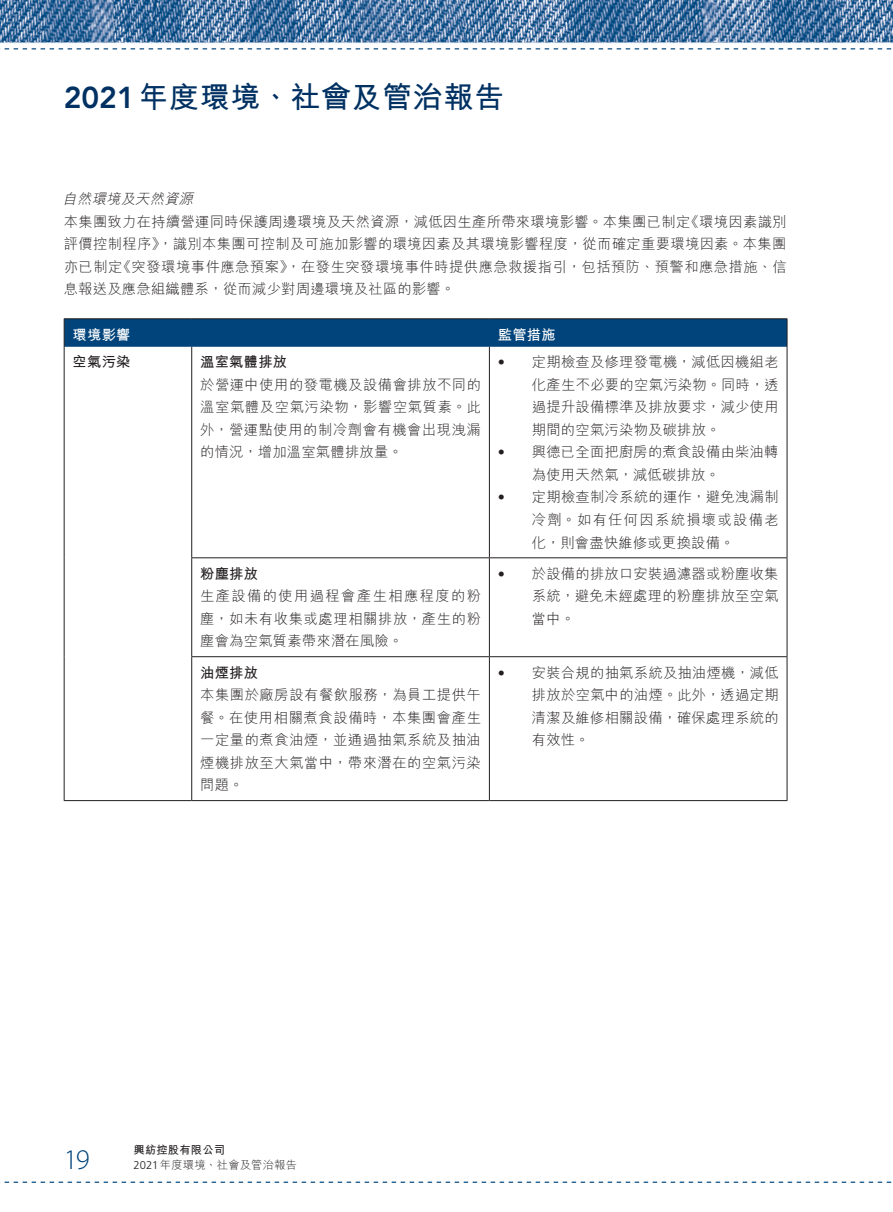
<style>
.page{position:relative;width:893px;height:1212px;background:#fff}
.page>*{position:absolute;margin:0;border:0;box-sizing:border-box;transform-origin:0 0}
.t1{font:700 30px "M Hei HK";letter-spacing:.02em;color:#003162}
.t2{font:300 28.5px "Myriad Pro";color:#00447b}
._50_Table_txt{font:300 14.25px/22.5px "M Hei HK";letter-spacing:.02em;color:#231f20;text-align:justify}
._00_txt{font:300 14.25px/22.5px "M Hei HK";letter-spacing:.03em;color:#231f20}
._50_Table_txt-2{font:300 14.25px/22.5px "M Hei HK";letter-spacing:.095em;color:#231f20}
._50_Table_txt-3{font:700 14.25px "M Hei HK";letter-spacing:.02em;color:#231f20}
._03_H3{font:italic 300 14.25px "M Hei HK";color:#231f20}
._50_Table_txt-4{font:700 14.25px "M Hei HK";letter-spacing:.02em;color:#fff}
._50_Table_txt-5{font:300 14.25px "Frutiger LT Std";color:#231f20}
.t3{font:300 11.25px "M Hei HK";letter-spacing:.02em;color:#231f20}
.t4{font:700 11.25px "M Hei HK";letter-spacing:.02em;color:#231f20}
.s1{font-family:"Avenir LT Std";font-weight:800}
.s2{font-family:"Frutiger LT Std"}
</style>
<div class="page">
<img style="left:0;top:0;width:893px;height:802px">
<svg style="left:0;top:48px;width:893px;height:1px"></svg>
<svg style="left:0;top:1181px;width:892px;height:2px"></svg>
<hr style="left:191px;top:557px;width:298px;height:1px;background:#231f20">
<hr style="left:489px;top:557px;width:298px;height:1px;background:#231f20">
<hr style="left:191px;top:656px;width:298px;height:1px;background:#231f20">
<hr style="left:489px;top:656px;width:298px;height:1px;background:#231f20">
<hr style="left:192px;top:800px;width:297px;height:1px;background:#231f20">
<hr style="left:489px;top:800px;width:298px;height:1px;background:#231f20">
<hr style="left:64px;top:800px;width:128px;height:1px;background:#231f20">
<hr style="left:64px;top:318px;width:128px;height:1px;background:#231f20">
<hr style="left:192px;top:318px;width:297px;height:1px;background:#231f20">
<hr style="left:489px;top:318px;width:298px;height:1px;background:#231f20">
<svg style="left:64px;top:319px;width:724px;height:28px;background:#02457a"></svg>
<hr style="left:64px;top:347px;width:1px;height:211px;background:#231f20">
<hr style="left:191px;top:347px;width:1px;height:210px;background:#231f20">
<hr style="left:489px;top:347px;width:1px;height:210px;background:#231f20">
<hr style="left:787px;top:347px;width:1px;height:210px;background:#231f20">
<hr style="left:64px;top:558px;width:1px;height:99px;background:#231f20">
<hr style="left:191px;top:558px;width:1px;height:98px;background:#231f20">
<hr style="left:489px;top:558px;width:1px;height:98px;background:#231f20">
<hr style="left:787px;top:558px;width:1px;height:98px;background:#231f20">
<hr style="left:64px;top:657px;width:1px;height:143px;background:#231f20">
<hr style="left:191px;top:657px;width:1px;height:143px;background:#231f20">
<hr style="left:489px;top:657px;width:1px;height:143px;background:#231f20">
<hr style="left:787px;top:657px;width:1px;height:143px;background:#231f20">
<h1 class="t1" style="left:64px;top:75px;width:442px"><span class="s1">2021</span>年度環境、社會及管治報告</h1>
<p class="_03_H3" style="left:63px;top:192px;width:135px">自然環境及天然資源</p>
<p class="_00_txt" style="left:64px;top:210px;width:628px">本集團致力在持續營運同時保護周邊環境及天然資源，減低因生產所帶來環境影響。本集團已制定</p>
<p class="_00_txt" style="left:64px;top:232px;width:724px">評價控制程序，》識別本集團可控制及可施加影響的環境因素及其環境影響程度，從而確定重要環境因素。本集團</p>
<p class="_00_txt" style="left:117px;top:255px;width:671px">《突發環境事件應急預案，》在發生突發環境事件時提供應急救援指引，包括預防、預警和應急措施、信</p>
<p class="_00_txt" style="left:685px;top:210px;width:103px">《環境因素識別</p>
<p class="_00_txt" style="left:64px;top:255px;width:393px">亦已制定<br>息報送及應急組織體系，從而減少對周邊環境及社區的影響。</p>
<p class="_50_Table_txt-4" style="left:73px;top:324px;width:59px">環境影響</p>
<p class="_50_Table_txt-3" style="left:73px;top:352px;width:59px">空氣污染</p>
<p class="_50_Table_txt-3" style="left:200px;top:352px;width:88px">溫室氣體排放</p>
<p class="_50_Table_txt" style="left:200px;top:373px;width:282px">於營運中使用的發電機及設備會排放不同的溫室氣體及空氣污染物，影響空氣質素。此外，營運點使用的制冷劑會有機會出現洩漏的情況，增加溫室氣體排放量。</p>
<p class="_50_Table_txt-3" style="left:200px;top:563px;width:59px">粉塵排放</p>
<p class="_50_Table_txt" style="left:200px;top:585px;width:282px">生產設備的使用過程會產生相應程度的粉塵，如未有收集或處理相關排放，產生的粉塵會為空氣質素帶來潛在風險。</p>
<p class="_50_Table_txt-3" style="left:200px;top:662px;width:59px">油煙排放</p>
<p class="_50_Table_txt" style="left:200px;top:683px;width:282px">本集團於廠房設有餐飲服務，為員工提供午餐。在使用相關煮食設備時，本集團會產生一定量的煮食油煙，並通過抽氣系統及抽油煙機排放至大氣當中，帶來潛在的空氣污染問題。</p>
<p class="_50_Table_txt-4" style="left:498px;top:324px;width:59px">監管措施</p>
<p class="_50_Table_txt-5" style="left:498px;top:354px;width:9px">•</p>
<p class="_50_Table_txt-5" style="left:498px;top:444px;width:9px">•</p>
<p class="_50_Table_txt-5" style="left:498px;top:489px;width:9px">•</p>
<p class="_50_Table_txt-5" style="left:498px;top:566px;width:9px">•</p>
<p class="_50_Table_txt-5" style="left:498px;top:665px;width:9px">•</p>
<p class="_50_Table_txt" style="left:532px;top:351px;width:248px">定期檢查及修理發電機，減低因機組老</p>
<p class="_50_Table_txt" style="left:532px;top:373px;width:248px">化產生不必要的空氣污染物。同時，透過提升設備標準及排放要求，減少使用期間的空氣污染物及碳排放。</p>
<p class="_50_Table_txt" style="left:532px;top:441px;width:248px">興德已全面把廚房的煮食設備由柴油轉</p>
<p class="_50_Table_txt" style="left:532px;top:463px;width:189px">為使用天然氣，減低碳排放。</p>
<p class="_50_Table_txt" style="left:532px;top:486px;width:248px">定期檢查制冷系統的運作，避免洩漏制</p>
<p class="_50_Table_txt-2" style="left:532px;top:508px;width:248px">冷劑。如有任何因系統損壞或設備老化，則會盡快維修或更換設備。</p>
<p class="_50_Table_txt" style="left:532px;top:562px;width:248px">於設備的排放口安裝過濾器或粉塵收集</p>
<p class="_50_Table_txt" style="left:532px;top:585px;width:248px">系統，避免未經處理的粉塵排放至空氣當中。</p>
<p class="_50_Table_txt" style="left:532px;top:661px;width:248px">安裝合規的抽氣系統及抽油煙機，減低</p>
<p class="_50_Table_txt" style="left:532px;top:683px;width:248px">排放於空氣中的油煙。此外，透過定期清潔及維修相關設備，確保處理系統的有效性。</p>
<p class="t4" style="left:134px;top:1141px;width:93px">興紡控股有限公司</p>
<h2 class="t2" style="left:64px;top:1142px;width:28px">19</h2>
<p class="t3" style="left:134px;top:1159px;width:165px"><span class="s2">2021</span>年度環境、社會及管治報告</p>
</div>
